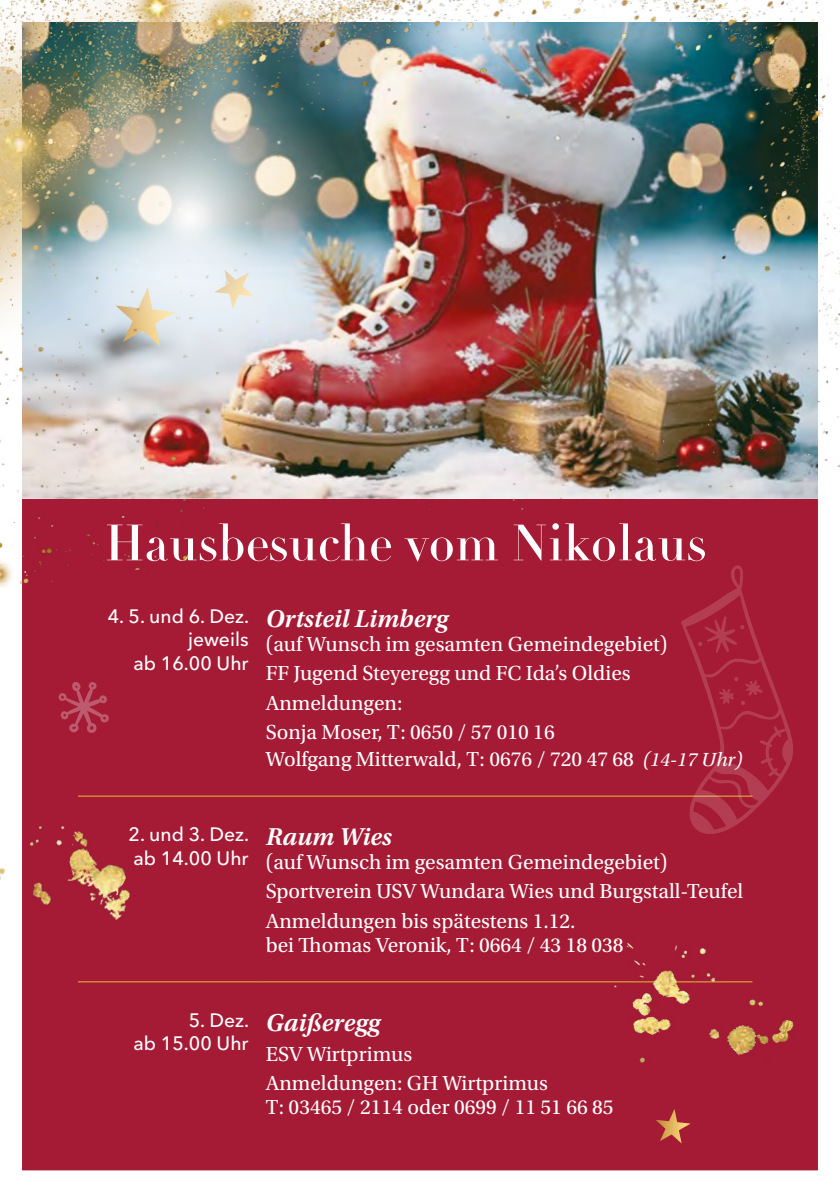
<style>
.page{position:relative;width:840px;height:1191px;background:#fff}
.page>*{position:absolute;margin:0;border:0;box-sizing:border-box;transform-origin:0 0}
.t1{font:50px "Didot LT Pro Headline";color:#fff}
.t2{font:italic 600 25.6px "Utopia Std";color:#fff}
.t3{font:21.4px/29.6px "Utopia Std";color:#fff}
.t4{font:500 19.2px/23.6px "Avenir Next LT Pro";color:#fff;text-align:right}
.s1{font-style:italic;font-size:20px}
</style>
<div class="page">
<div style="left:22px;top:588px;width:796px;height:583px;background:#a51b35"></div>
<svg style="left:839px;top:208px;width:1px;height:259px"></svg>
<img style="left:0;top:0;width:839px;height:588px">
<img style="left:29px;top:57px;width:320px;height:319px;border-radius:50%">
<hr style="left:78px;top:795px;width:179px;height:1px;background:#e3b138">
<hr style="left:257px;top:795px;width:495px;height:1px;background:#e3b138">
<hr style="left:78px;top:981px;width:179px;height:1px;background:#e3b138">
<hr style="left:257px;top:981px;width:495px;height:1px;background:#e3b138">
<img style="left:602px;top:920px;width:209px;height:163px">
<img style="left:0;top:784px;width:160px;height:275px">
<svg style="left:680px;top:563px;width:116px;height:273px;background:#a7213a"></svg>
<img style="left:653px;top:66px;width:186px;height:381px">
<h1 class="t1" style="left:105px;top:512px;width:602px">Hausbesuche vom Nikolaus</h1>
<p class="t4" style="left:108px;top:604px;width:143px">4. 5. und 6. Dez. jeweils<br>ab 16.00 Uhr</p>
<p class="t2" style="left:265px;top:604px;width:184px">Ortsteil Limberg</p>
<p class="t3" style="left:265px;top:629px;width:403px">(auf Wunsch im gesamten Gemeindegebiet)<br>FF Jugend Steyeregg und FC Ida’s Oldies<br>Anmeldungen:<br>Sonja Moser, T: 0650 / 57 010 16</p>
<p class="t3" style="left:265px;top:744px;width:478px">Wolfgang Mitterwald, T: 0676 / 720 47 68 <span class="s1">(14-17 Uhr)</span></p>
<p class="t4" style="left:128px;top:822px;width:122px;text-align:left">2. und 3. Dez. ab 14.00 Uhr</p>
<p class="t2" style="left:265px;top:822px;width:128px">Raum Wies</p>
<p class="t3" style="left:265px;top:847px;width:478px">(auf Wunsch im gesamten Gemeindegebiet)<br>Sportverein USV Wundara Wies und Burgstall-Teufel<br>Anmeldungen bis spätestens 1.12.</p>
<p class="t3" style="left:265px;top:930px;width:359px">bei Thomas Veronik, T: 0664 / 43 18 038</p>
<p class="t4" style="left:133px;top:1008px;width:117px">5. Dez.<br>ab 15.00 Uhr</p>
<p class="t2" style="left:265px;top:1008px;width:116px">Gaißeregg</p>
<p class="t3" style="left:265px;top:1039px;width:283px">ESV Wirtprimus<br>Anmeldungen: GH Wirtprimus</p>
<p class="t3" style="left:265px;top:1092px;width:349px">T: 03465 / 2114 oder 0699 / 11 51 66 85</p>
</div>
